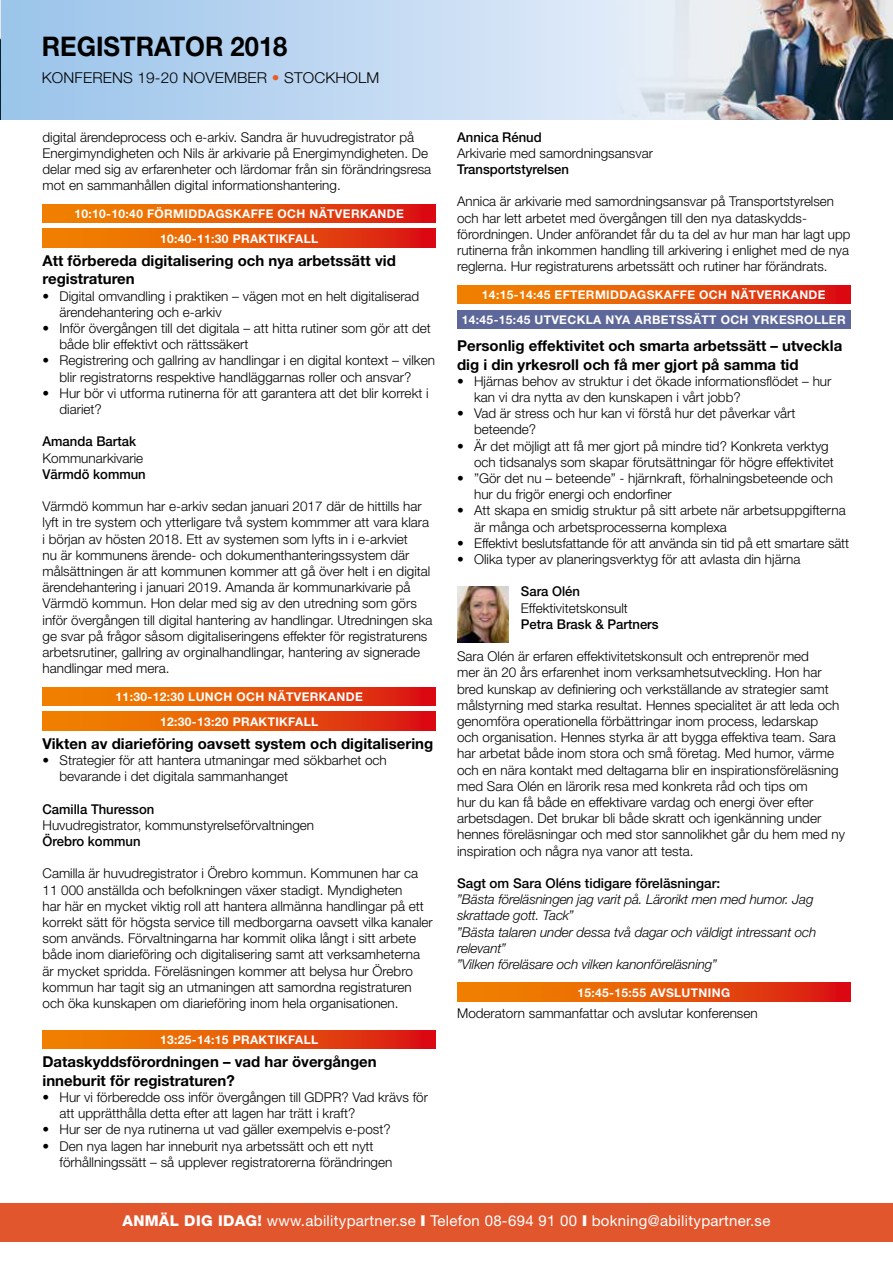
<style>
.page{position:relative;width:893px;height:1263px;background:#fff}
.page>*{position:absolute;margin:0;border:0;box-sizing:border-box;transform-origin:0 0}
.t1{font:700 27px "Helvetica Neue";color:#000;scale:.94 1}
.t2{font:700 15px/18.5px "Helvetica Neue";color:#000}
.t3{font:15px "Helvetica Neue";letter-spacing:.02em;color:#fff}
.t4{font:300 15px "Helvetica Neue";letter-spacing:.01em;color:#000}
.t5{font:300 13.5px/16.2px "Helvetica Neue";color:#000}
.t6{font:italic 300 13.5px/16.2px "Helvetica Neue";letter-spacing:-.01em;color:#000}
.t7{font:500 13.5px "Helvetica Neue";color:#000}
.t8{font:700 12px/24.8px "Helvetica Neue";letter-spacing:.03em;color:#fff;text-align:center}
.s1{color:#eb5b25}
.s2{font-weight:800}
.s3{font-weight:900}
</style>
<div class="page">
<svg style="left:1px;top:0;width:609px;height:119px;background:#bbd6f1"></svg>
<svg style="left:43px;top:204px;width:393px;height:19px;background:#e65509"></svg>
<svg style="left:43px;top:229px;width:393px;height:18px;background:#e65509"></svg>
<svg style="left:43px;top:687px;width:393px;height:19px;background:#e65509"></svg>
<svg style="left:43px;top:712px;width:393px;height:18px;background:#e65509"></svg>
<svg style="left:43px;top:1030px;width:393px;height:19px;background:#e65509"></svg>
<div style="left:0;top:1203px;width:893px;height:39px;background:#e2562e"></div>
<svg style="left:457px;top:285px;width:393px;height:19px;background:#e65509"></svg>
<div style="left:457px;top:310px;width:393px;height:18px;background:#5e679a"></div>
<svg style="left:457px;top:983px;width:393px;height:18px;background:#e65509"></svg>
<img style="left:457px;top:587px;width:51px;height:55px">
<img style="left:0;top:0;width:1px;height:119px">
<img style="left:610px;top:0;width:283px;height:119px">
<h1 class="t1" style="left:42px;top:30px;width:263px">REGISTRATOR 2018</h1>
<p class="t4" style="left:42px;top:68px;width:339px">KONFERENS 19-20 NOVEMBER <span class="s1">•</span> STOCKHOLM</p>
<p class="t5" style="left:43px;top:129px;width:390px">digital ärendeprocess och e-arkiv. Sandra är huvudregistrator på Energimyndigheten och Nils är arkivarie på Energimyndigheten. De delar med sig av erfarenheter och lärdomar från sin förändringsresa mot en sammanhållen digital informationshantering.</p>
<p class="t8" style="left:74px;top:201px;width:331px">10:10-10:40 FÖRMIDDAGSKAFFE OCH NÄTVERKANDE<br>10:40-11:30 PRAKTIKFALL</p>
<p class="t2" style="left:43px;top:251px;width:355px">Att förbereda digitalisering och nya arbetssätt vid registraturen</p>
<p class="t5" style="left:60px;top:287px;width:361px;text-indent:-17px">• Digital omvandling i praktiken – vägen mot en helt digitaliserad ärendehantering och e-arkiv</p>
<p class="t5" style="left:60px;top:320px;width:373px;text-indent:-17px">• Inför övergången till det digitala – att hitta rutiner som gör att det både blir effektivt och rättssäkert</p>
<p class="t5" style="left:43px;top:352px;width:394px;text-align:center">• Registrering och gallring av handlingar i en digital kontext – vilken blir registratorns respektive handläggarnas roller och ansvar?</p>
<p class="t5" style="left:60px;top:385px;width:371px;text-indent:-17px">• Hur bör vi utforma rutinerna för att garantera att det blir korrekt i diariet?</p>
<p class="t7" style="left:43px;top:433px;width:95px">Amanda Bartak</p>
<p class="t5" style="left:43px;top:449px;width:102px">Kommunarkivarie</p>
<p class="t7" style="left:43px;top:466px;width:105px">Värmdö kommun</p>
<p class="t5" style="left:43px;top:498px;width:391px">Värmdö kommun har e-arkiv sedan januari 2017 där de hittills har lyft in tre system och ytterligare två system kommmer att vara klara i början av hösten 2018. Ett av systemen som lyfts in i e-arkviet<br>nu är kommunens ärende- och dokumenthanteringssystem där målsättningen är att kommunen kommer att gå över helt i en digital ärendehantering i januari 2019. Amanda är kommunarkivarie på Värmdö kommun. Hon delar med sig av den utredning som görs inför övergången till digital hantering av handlingar. Utredningen ska ge svar på frågor såsom digitaliseringens effekter för registraturens arbetsrutiner, gallring av orginalhandlingar, hantering av signerade handlingar med mera.</p>
<p class="t8" style="left:116px;top:684px;width:249px">11:30-12:30 LUNCH OCH NÄTVERKANDE<br>12:30-13:20 PRAKTIKFALL</p>
<p class="t2" style="left:43px;top:734px;width:392px">Vikten av diarieföring oavsett system och digitalisering</p>
<p class="t5" style="left:60px;top:752px;width:329px;text-indent:-17px">• Strategier för att hantera utmaningar med sökbarhet och bevarande i det digitala sammanhanget</p>
<p class="t7" style="left:43px;top:801px;width:113px">Camilla Thuresson</p>
<p class="t5" style="left:43px;top:816px;width:273px">Huvudregistrator, kommunstyrelseförvaltningen</p>
<p class="t7" style="left:43px;top:833px;width:100px">Örebro kommun</p>
<p class="t5" style="left:43px;top:865px;width:392px">Camilla är huvudregistrator i Örebro kommun. Kommunen har ca 11 000 anställda och befolkningen växer stadigt. Myndigheten<br>har här en mycket viktig roll att hantera allmänna handlingar på ett korrekt sätt för högsta service till medborgarna oavsett vilka kanaler som används. Förvaltningarna har kommit olika långt i sitt arbete både inom diarieföring och digitalisering samt att verksamheterna är mycket spridda. Föreläsningen kommer att belysa hur Örebro kommun har tagit sig an utmaningen att samordna registraturen och öka kunskapen om diarieföring inom hela organisationen.</p>
<p class="t8" style="left:160px;top:1027px;width:160px">13:25-14:15 PRAKTIKFALL</p>
<p class="t2" style="left:43px;top:1052px;width:336px">Dataskyddsförordningen – vad har övergången inneburit för registraturen?</p>
<p class="t5" style="left:60px;top:1089px;width:370px;text-indent:-17px">• Hur vi förberedde oss inför övergången till GDPR? Vad krävs för att upprätthålla detta efter att lagen har trätt i kraft?</p>
<p class="t5" style="left:43px;top:1121px;width:350px">• Hur ser de nya rutinerna ut vad gäller exempelvis e-post?</p>
<p class="t5" style="left:60px;top:1137px;width:334px;text-indent:-17px">• Den nya lagen har inneburit nya arbetssätt och ett nytt förhållningssätt – så upplever registratorerna förändringen</p>
<p class="t7" style="left:457px;top:129px;width:86px">Annica Rénud</p>
<p class="t5" style="left:457px;top:145px;width:197px">Arkivarie med samordningsansvar</p>
<p class="t7" style="left:457px;top:161px;width:113px">Transportstyrelsen</p>
<p class="t5" style="left:457px;top:193px;width:395px">Annica är arkivarie med samordningsansvar på Transportstyrelsen och har lett arbetet med övergången till den nya dataskydds&shy;förordningen. Under anförandet får du ta del av hur man har lagt upp rutinerna från inkommen handling till arkivering i enlighet med de nya reglerna. Hur registraturens arbetssätt och rutiner har förändrats.</p>
<p class="t8" style="left:462px;top:282px;width:385px">14:15-14:45 EFTERMIDDAGSKAFFE OCH NÄTVERKANDE<br>14:45-15:45 UTVECKLA NYA ARBETSSÄTT OCH YRKESROLLER</p>
<p class="t2" style="left:457px;top:336px;width:387px">Personlig effektivitet och smarta arbetssätt – utveckla dig i din yrkesroll och få mer gjort på samma tid</p>
<p class="t5" style="left:474px;top:372px;width:359px;text-indent:-17px">• Hjärnas behov av struktur i det ökade informationsflödet – hur kan vi dra nytta av den kunskapen i vårt jobb?</p>
<p class="t5" style="left:474px;top:405px;width:323px;text-indent:-17px">• Vad är stress och hur kan vi förstå hur det påverkar vårt beteende?</p>
<p class="t5" style="left:474px;top:437px;width:361px;text-indent:-17px">• Är det möjligt att få mer gjort på mindre tid? Konkreta verktyg och tidsanalys som skapar förutsättningar för högre effektivitet</p>
<p class="t5" style="left:474px;top:470px;width:360px;text-indent:-17px">• ”Gör det nu – beteende” - hjärnkraft, förhalningsbeteende och hur du frigör energi och endorfiner</p>
<p class="t5" style="left:474px;top:502px;width:373px;text-indent:-17px">• Att skapa en smidig struktur på sitt arbete när arbetsuppgifterna är många och arbetsprocesserna komplexa</p>
<p class="t5" style="left:457px;top:534px;width:393px">• Effektivt beslutsfattande för att använda sin tid på ett smartare sätt</p>
<p class="t5" style="left:457px;top:551px;width:345px">• Olika typer av planeringsverktyg för att avlasta din hjärna</p>
<p class="t7" style="left:521px;top:583px;width:61px">Sara Olén</p>
<p class="t5" style="left:521px;top:599px;width:108px">Effektivitetskonsult</p>
<p class="t7" style="left:521px;top:616px;width:139px">Petra Brask &amp; Partners</p>
<p class="t5" style="left:457px;top:648px;width:389px">Sara Olén är erfaren effektivitetskonsult och entreprenör med<br>mer än 20 års erfarenhet inom verksamhetsutveckling. Hon har bred kunskap av definiering och verkställande av strategier samt målstyrning med starka resultat. Hennes specialitet är att leda och genomföra operationella förbättringar inom process, ledarskap<br>och organisation. Hennes styrka är att bygga effektiva team. Sara har arbetat både inom stora och små företag. Med humor, värme och en nära kontakt med deltagarna blir en inspirationsföreläsning med Sara Olén en lärorik resa med konkreta råd och tips om<br>hur du kan få både en effektivare vardag och energi över efter arbetsdagen. Det brukar bli både skratt och igenkänning under hennes föreläsningar och med stor sannolikhet går du hem med ny inspiration och några nya vanor att testa.</p>
<p class="t7" style="left:457px;top:875px;width:265px">Sagt om Sara Oléns tidigare föreläsningar:</p>
<p class="t6" style="left:457px;top:891px;width:361px">”Bästa föreläsningen jag varit på. Lärorikt men med humor. Jag skrattade gott. Tack”<br>”Bästa talaren under dessa två dagar och väldigt intressant och relevant”<br>”Vilken föreläsare och vilken kanonföreläsning”</p>
<p class="t8" style="left:577px;top:980px;width:154px">15:45-15:55 AVSLUTNING</p>
<p class="t5" style="left:457px;top:1004px;width:302px">Moderatorn sammanfattar och avslutar konferensen</p>
<p class="t3" style="left:122px;top:1212px;width:649px"><span class="s2">ANMÄL DIG IDAG!</span> www.abilitypartner.se <span class="s3">I</span> Telefon 08-694 91 00 <span class="s3">I</span> bokning@abilitypartner.se</p>
</div>
